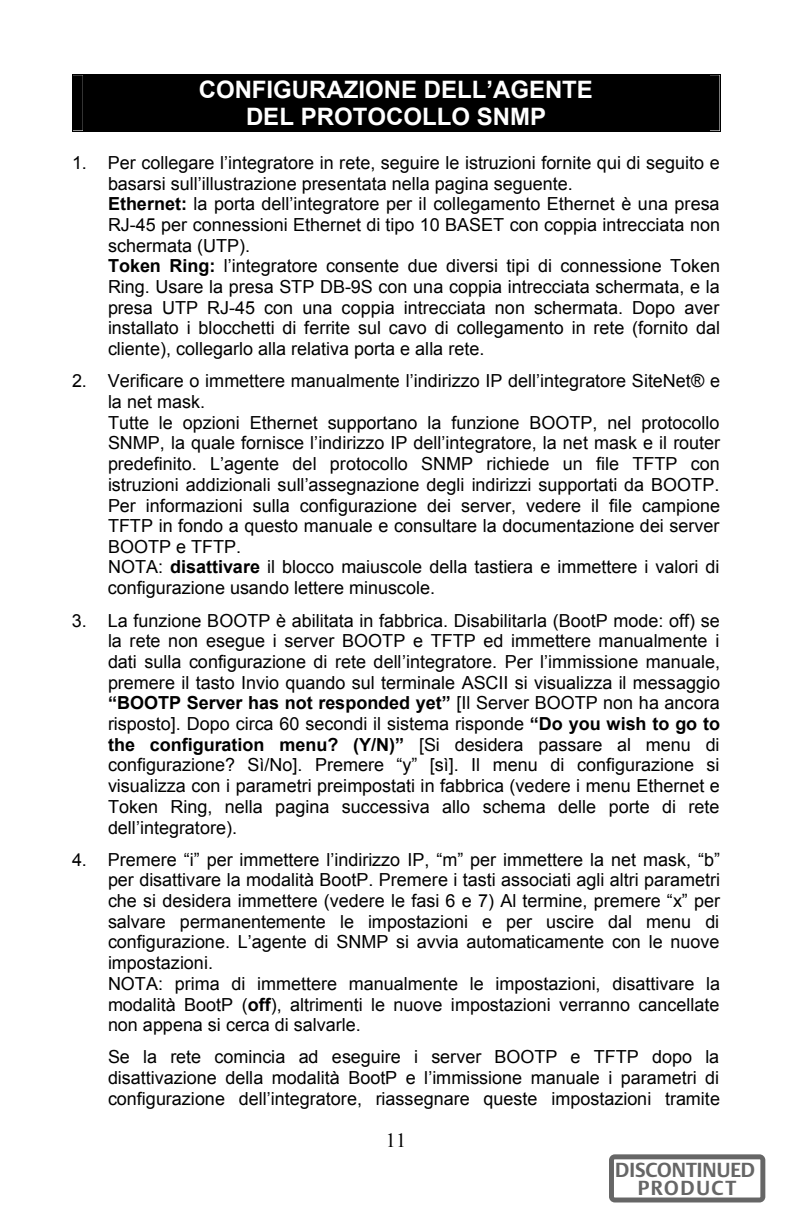
<style>
.page{position:relative;width:792px;height:1224px;background:#fff}
.page>*{position:absolute;margin:0;border:0;box-sizing:border-box;transform-origin:0 0}
.t1{font:700 24px/27.6px "Arial";color:#fff;text-align:center}
.t2{font:700 20.2px/18px "DTL Argo T";color:#666;text-align:center}
.t3{font:20px "Times New Roman";color:#000}
.t4{font:18px/20.6px "Arial";color:#000}
.s1{font-weight:700}
</style>
<div class="page">
<div style="left:72px;top:74px;width:649px;height:58px;background:#000"></div>
<svg style="left:609px;top:1154px;width:156px;height:48px"></svg>
<h1 class="t1" style="left:199px;top:76px;width:396px">CONFIGURAZIONE DELL’AGENTE<br>DEL PROTOCOLLO SNMP</h1>
<p class="t4" style="left:108px;top:152px;width:614px;text-indent:-36px">1. Per collegare l’integratore in rete, seguire le istruzioni fornite qui di seguito e basarsi sull’illustrazione presentata nella pagina seguente.<br><span class="s1">Ethernet:</span> la porta dell’integratore per il collegamento Ethernet è una presa RJ-45 per connessioni Ethernet di tipo 10 BASET con coppia intrecciata non schermata (UTP).<br><span class="s1">Token Ring:</span> l’integratore consente due diversi tipi di connessione Token Ring. Usare la presa STP DB-9S con una coppia intrecciata schermata, e la presa UTP RJ-45 con una coppia intrecciata non schermata. Dopo aver installato i blocchetti di ferrite sul cavo di collegamento in rete (fornito dal cliente), collegarlo alla relativa porta e alla rete.</p>
<p class="t4" style="left:108px;top:371px;width:614px;text-indent:-36px">2. Verificare o immettere manualmente l’indirizzo IP dell’integratore SiteNet® e la net mask.<br>Tutte le opzioni Ethernet supportano la funzione BOOTP, nel protocollo SNMP, la quale fornisce l’indirizzo IP dell’integratore, la net mask e il router predefinito. L’agente del protocollo SNMP richiede un file TFTP con istruzioni addizionali sull’assegnazione degli indirizzi supportati da BOOTP.<br>Per informazioni sulla configurazione dei server, vedere il file campione TFTP in fondo a questo manuale e consultare la documentazione dei server BOOTP e TFTP.<br>NOTA: <span class="s1">disattivare</span> il blocco maiuscole della tastiera e immettere i valori di configurazione usando lettere minuscole.</p>
<p class="t4" style="left:108px;top:610px;width:614px;text-align:justify;text-indent:-36px">3. La funzione BOOTP è abilitata in fabbrica. Disabilitarla (BootP mode: off) se la rete non esegue i server BOOTP e TFTP ed immettere manualmente i dati sulla configurazione di rete dell’integratore. Per l’immissione manuale, premere il tasto Invio quando sul terminale ASCII si visualizza il messaggio <span class="s1">“BOOTP Server has not responded yet”</span> [Il Server BOOTP non ha ancora risposto]. Dopo circa 60 secondi il sistema risponde <span class="s1">“Do you wish to go to the configuration menu? (Y/N)”</span> [Si desidera passare al menu di configurazione? Sì/No]. Premere “y” [sì]. Il menu di configurazione si visualizza con i parametri preimpostati in fabbrica (vedere i menu Ethernet e Token Ring, nella pagina successiva allo schema delle porte di rete dell’integratore).</p>
<p class="t4" style="left:108px;top:849px;width:614px;text-indent:-36px">4. Premere “i” per immettere l’indirizzo IP, “m” per immettere la net mask, “b” per disattivare la modalità BootP. Premere i tasti associati agli altri parametri che si desidera immettere (vedere le fasi 6 e 7) Al termine, premere “x” per salvare permanentemente le impostazioni e per uscire dal menu di configurazione. L’agente di SNMP si avvia automaticamente con le nuove impostazioni.<br>NOTA: prima di immettere manualmente le impostazioni, disattivare la modalità BootP (<span class="s1">off</span>), altrimenti le nuove impostazioni verranno cancellate non appena si cerca di salvarle.</p>
<p class="t4" style="left:108px;top:1047px;width:614px;text-align:justify">Se la rete comincia ad eseguire i server BOOTP e TFTP dopo la disattivazione della modalità BootP e l’immissione manuale i parametri di configurazione dell’integratore, riassegnare queste impostazioni tramite</p>
<p class="t3" style="left:386px;top:1127px;width:22px">11</p>
<p class="t2" style="left:615px;top:1161px;width:141px">DISCONTINUED<br>PRODUCT</p>
</div>
